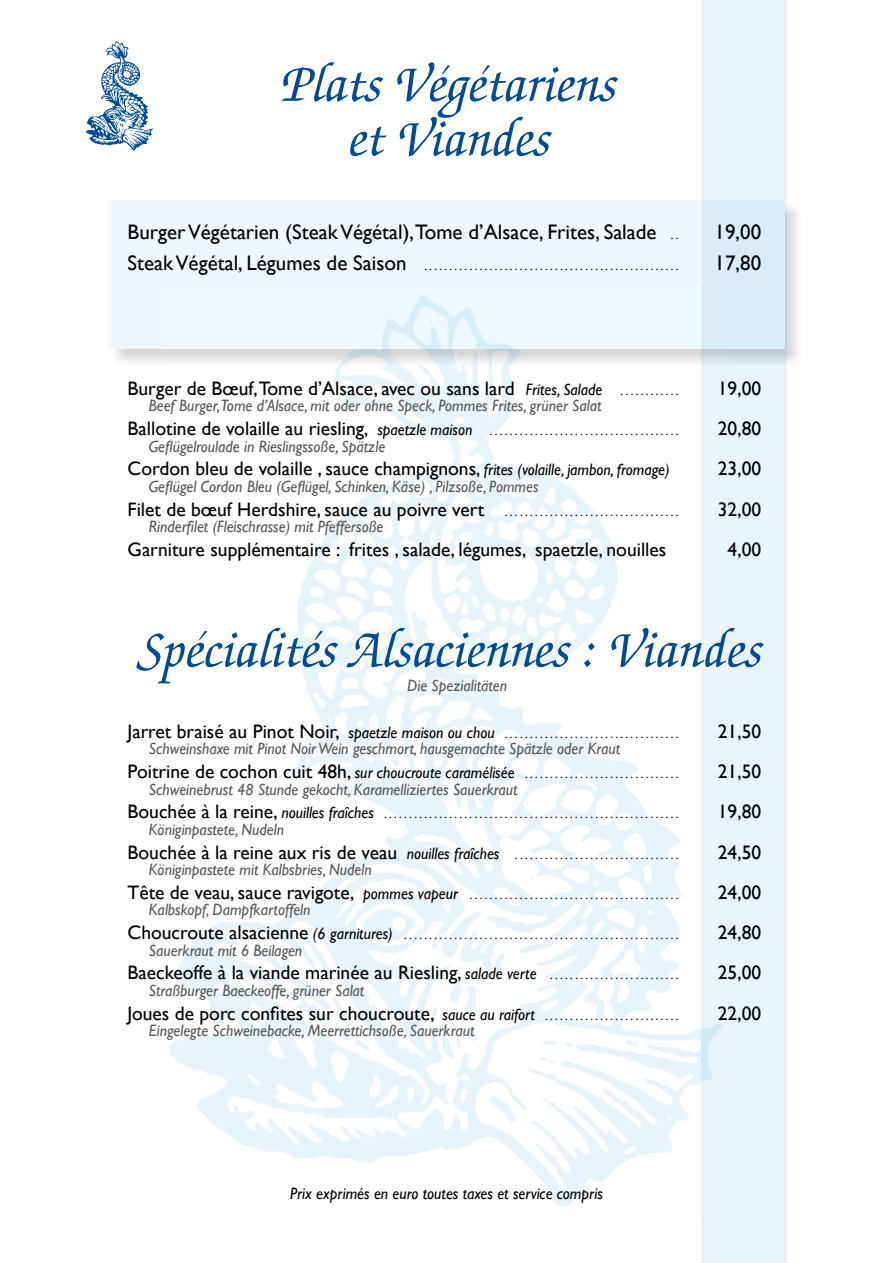
<style>
.page{position:relative;width:893px;height:1263px;background:#fff}
.page>*{position:absolute;margin:0;border:0;box-sizing:border-box;transform-origin:0 0}
.t1{font:italic 500 54px/54.6px "Zapf Chancery";color:#004b93;text-align:center}
.t2{font:21px "Gill Sans";color:#000}
.t3{font:19.5px "Gill Sans";color:#000}
.t4{font:italic 16.5px "Gill Sans";color:#575756;scale:.95 1}
.t5{font:italic 16.5px "Gill Sans";color:#000;scale:.95 1}
.t6{font:12px "Gill Sans";color:#000}
.s1{font-size:12px}
.s2{font-size:21px}
.s3{font-style:italic;font-size:16.5px}
.s4{font-size:19.5px}
</style>
<div class="page">
<div style="left:702px;top:0;width:85px;height:1263px;background:#e8f4fa"></div>
<img style="left:170px;top:368px;width:561px;height:852px">
<img style="left:86px;top:41px;width:67px;height:110px">
<img style="left:731px;top:202px;width:67px;height:166px">
<img style="left:117px;top:349px;width:614px;height:19px">
<div style="left:109px;top:200px;width:593px;height:149px;background:#eff7fc"></div>
<div style="left:702px;top:200px;width:82px;height:149px;background:#daedf7"></div>
<img style="left:162px;top:286px;width:569px;height:63px">
<h1 class="t1" style="left:279px;top:60px;width:336px">Plats Végétariens et Viandes</h1>
<h2 class="t2" style="left:128px;top:219px;width:552px">Burger Végétarien (Steak Végétal),Tome d’Alsace, Frites, Salade <span class="s1">. .</span></h2>
<h2 class="t2" style="left:714px;top:219px;width:48px">19,00</h2>
<p class="t6" style="left:128px;top:259px;width:552px"><span class="s2">Steak Végétal, Légumes de Saison</span> ...................................................</p>
<h2 class="t2" style="left:714px;top:251px;width:48px">17,80</h2>
<h3 class="t3" style="left:128px;top:377px;width:552px">Burger de Bœuf,Tome d’Alsace, avec ou sans lard <span class="s3">Frites, Salade</span> <span class="s1">. . . . . . . . . . . .</span></h3>
<h3 class="t3" style="left:718px;top:377px;width:45px">19,00</h3>
<h3 class="t4" style="left:149px;top:396px;width:478px">Beef Burger,Tome d’Alsace, mit oder ohne Speck, Pommes Frites, grüner Salat</h3>
<p class="t6" style="left:128px;top:424px;width:552px"><span class="s4">Ballotine de volaille au riesling,</span> <span class="s3">spaetzle maison</span> ......................................</p>
<h3 class="t3" style="left:718px;top:417px;width:45px">20,80</h3>
<h3 class="t4" style="left:149px;top:436px;width:250px">Geflügelroulade in Rieslingssoße, Spätzle</h3>
<h3 class="t3" style="left:128px;top:457px;width:543px">Cordon bleu de volaille , sauce champignons, <span class="s3">frites (volaille, jambon, fromage)</span></h3>
<h3 class="t3" style="left:718px;top:457px;width:45px">23,00</h3>
<h3 class="t4" style="left:149px;top:477px;width:412px">Geflügel Cordon Bleu (Geflügel, Schinken, Käse) , Pilzsoße, Pommes</h3>
<h3 class="t3" style="left:128px;top:497px;width:552px">Filet de bœuf Herdshire, sauce au poivre vert <span class="s1">...................................</span></h3>
<h3 class="t3" style="left:718px;top:497px;width:45px">32,00</h3>
<h3 class="t4" style="left:149px;top:517px;width:248px">Rinderfilet (Fleischrasse) mit Pfeffersoße</h3>
<h3 class="t3" style="left:128px;top:538px;width:540px">Garniture supplémentaire : frites , salade, légumes, spaetzle, nouilles</h3>
<h3 class="t3" style="left:728px;top:538px;width:35px">4,00</h3>
<h1 class="t1" style="left:134px;top:625px;width:627px">Spécialités Alsaciennes : Viandes</h1>
<h3 class="t4" style="left:407px;top:676px;width:107px">Die Spezialitäten</h3>
<p class="t6" style="left:128px;top:727px;width:552px"><span class="s4">Jarret braisé au Pinot Noir,</span> <span class="s3">spaetzle maison ou chou</span> . . . . . . . . . . . . . . . . . . . . . . . . . . . . . . . . . . .</p>
<h3 class="t3" style="left:718px;top:720px;width:45px">21,50</h3>
<h3 class="t4" style="left:149px;top:739px;width:498px">Schweinshaxe mit Pinot Noir Wein geschmort, hausgemachte Spätzle oder Kraut</h3>
<p class="t6" style="left:128px;top:767px;width:552px"><span class="s4">Poitrine de cochon cuit 48h,</span> <span class="s3">sur choucroute caramélisée</span> . . . . . . . . . . . . . . . . . . . . . . . . . . . . . . .</p>
<h3 class="t3" style="left:718px;top:760px;width:45px">21,50</h3>
<h3 class="t4" style="left:149px;top:779px;width:390px">Schweinebrust 48 Stunde gekocht, Karamelliziertes Sauerkraut</h3>
<p class="t6" style="left:128px;top:807px;width:552px"><span class="s4">Bouchée à la reine,</span> <span class="s3">nouilles fraîches</span> ...........................................................</p>
<h3 class="t3" style="left:718px;top:800px;width:45px">19,80</h3>
<h3 class="t4" style="left:149px;top:820px;width:144px">Königinpastete, Nudeln</h3>
<p class="t6" style="left:128px;top:847px;width:552px"><span class="s4">Bouchée à la reine aux ris de veau</span> <span class="s3">nouilles fraîches</span> . . . . . . . . . . . . . . . . . . . . . . . . . . . . . . . . .</p>
<h3 class="t3" style="left:718px;top:840px;width:45px">24,50</h3>
<h3 class="t4" style="left:149px;top:860px;width:236px">Königinpastete mit Kalbsbries, Nudeln</h3>
<p class="t6" style="left:128px;top:888px;width:552px"><span class="s4">Tête de veau, sauce ravigote,</span> <span class="s3">pommes vapeur</span> ..........................................</p>
<h3 class="t3" style="left:718px;top:881px;width:45px">24,00</h3>
<h3 class="t4" style="left:149px;top:900px;width:172px">Kalbskopf, Dampfkartoffeln</h3>
<p class="t6" style="left:128px;top:928px;width:552px"><span class="s4">Choucroute alsacienne</span> <span class="s3">(6 garnitures)</span> .......................................................</p>
<h3 class="t3" style="left:718px;top:921px;width:45px">24,80</h3>
<h3 class="t4" style="left:149px;top:940px;width:163px">Sauerkraut mit 6 Beilagen</h3>
<h3 class="t3" style="left:128px;top:961px;width:552px">Baeckeoffe à la viande marinée au Riesling, <span class="s3">salade verte</span> <span class="s1">. . . . . . . . . . . . . . . . . . . . . . . . . .</span></h3>
<h3 class="t3" style="left:718px;top:961px;width:45px">25,00</h3>
<h3 class="t4" style="left:149px;top:981px;width:228px">Straßburger Baeckeoffe, grüner Salat</h3>
<h3 class="t3" style="left:128px;top:1001px;width:552px">Joues de porc confites sur choucroute, <span class="s3">sauce au raifort</span> <span class="s1">. . . . . . . . . . . . . . . . . . . . . . . . . . .</span></h3>
<h3 class="t3" style="left:718px;top:1001px;width:45px">22,00</h3>
<h3 class="t4" style="left:149px;top:1021px;width:344px">Eingelegte Schweinebacke, Meerrettichsoße, Sauerkraut</h3>
<h3 class="t5" style="left:290px;top:1183px;width:331px">Prix exprimés en euro toutes taxes et service compris</h3>
</div>
